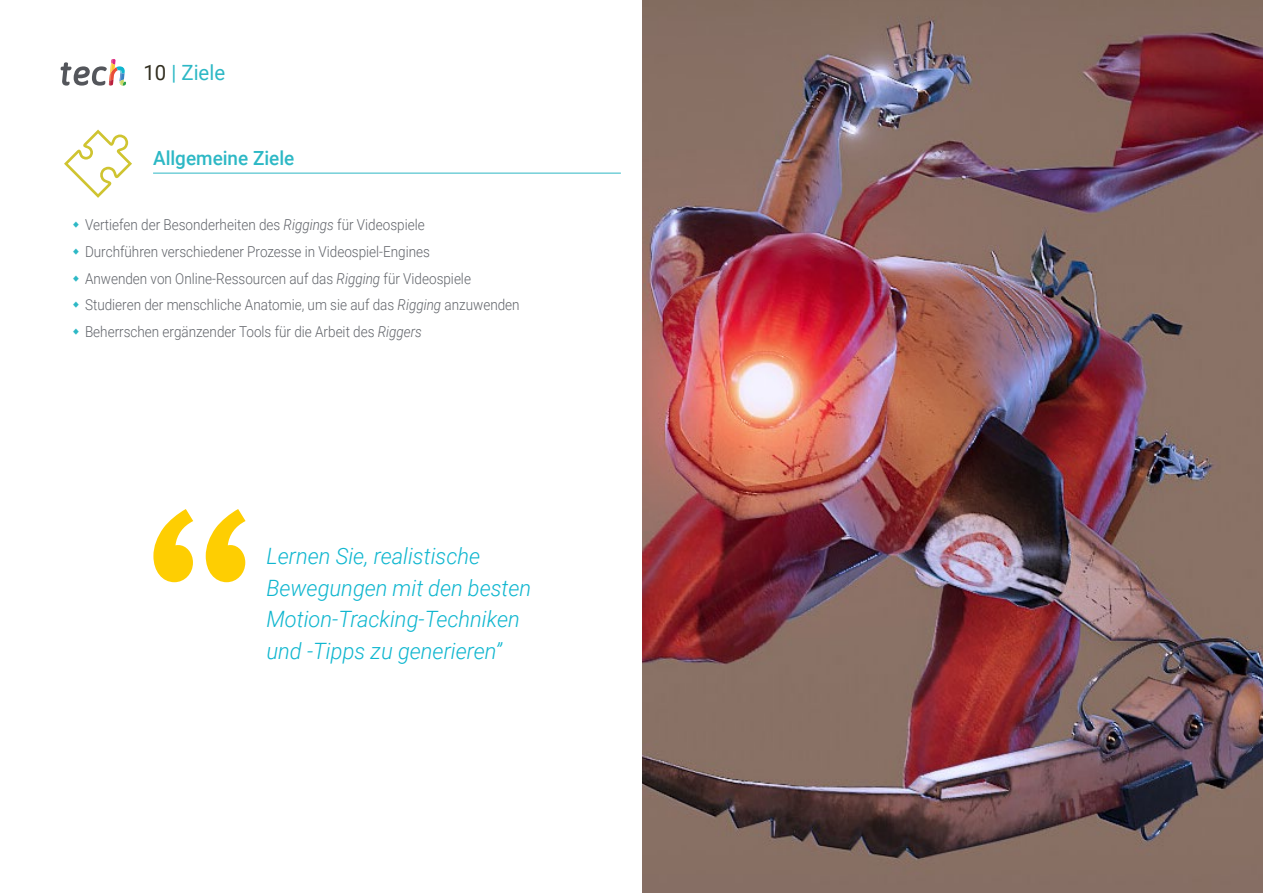
<style>
.page{position:relative;width:1263px;height:893px;background:#fff}
.page>*{position:absolute;margin:0;border:0;box-sizing:border-box;transform-origin:0 0}
.t1{font:italic 300 22.5px/31.5px "Roboto";color:#0fb6cf}
.t2{font:21px "Roboto";color:#2db8c5}
.t3{font:500 19.5px "Roboto";color:#2db8c5}
.t4{font:300 15px/26.7px "Roboto";color:#61646a;scale:.9 1}
.s1{color:#312e20}
.s2{font-style:italic}
</style>
<div class="page">
<svg style="left:61px;top:59px;width:65px;height:27px"></svg>
<svg style="left:153px;top:509px;width:93px;height:73px"></svg>
<hr style="left:153px;top:173px;width:468px;height:1px;background:#2db8c5">
<svg style="left:64px;top:130px;width:68px;height:68px"></svg>
<img style="left:642px;top:0;width:621px;height:893px">
<h2 class="t2" style="left:144px;top:57px;width:83px"><span class="s1">10</span> | Ziele</h2>
<h3 class="t3" style="left:153px;top:144px;width:143px">Allgemeine Ziele</h3>
<p class="t4" style="left:85px;top:211px;width:484px">Vertiefen der Besonderheiten des <span class="s2">Riggings</span> für Videospiele<br>Durchführen verschiedener Prozesse in Videospiel-Engines<br>Anwenden von Online-Ressourcen auf das <span class="s2">Rigging</span> für Videospiele Studieren der menschliche Anatomie, um sie auf das <span class="s2">Rigging</span> anzuwenden Beherrschen ergänzender Tools für die Arbeit des <span class="s2">Riggers</span></p>
<h1 class="t1" style="left:266px;top:539px;width:266px">Lernen Sie, realistische<br>Bewegungen mit den besten<br>Motion-Tracking-Techniken und -Tipps zu generieren”</h1>
</div>
